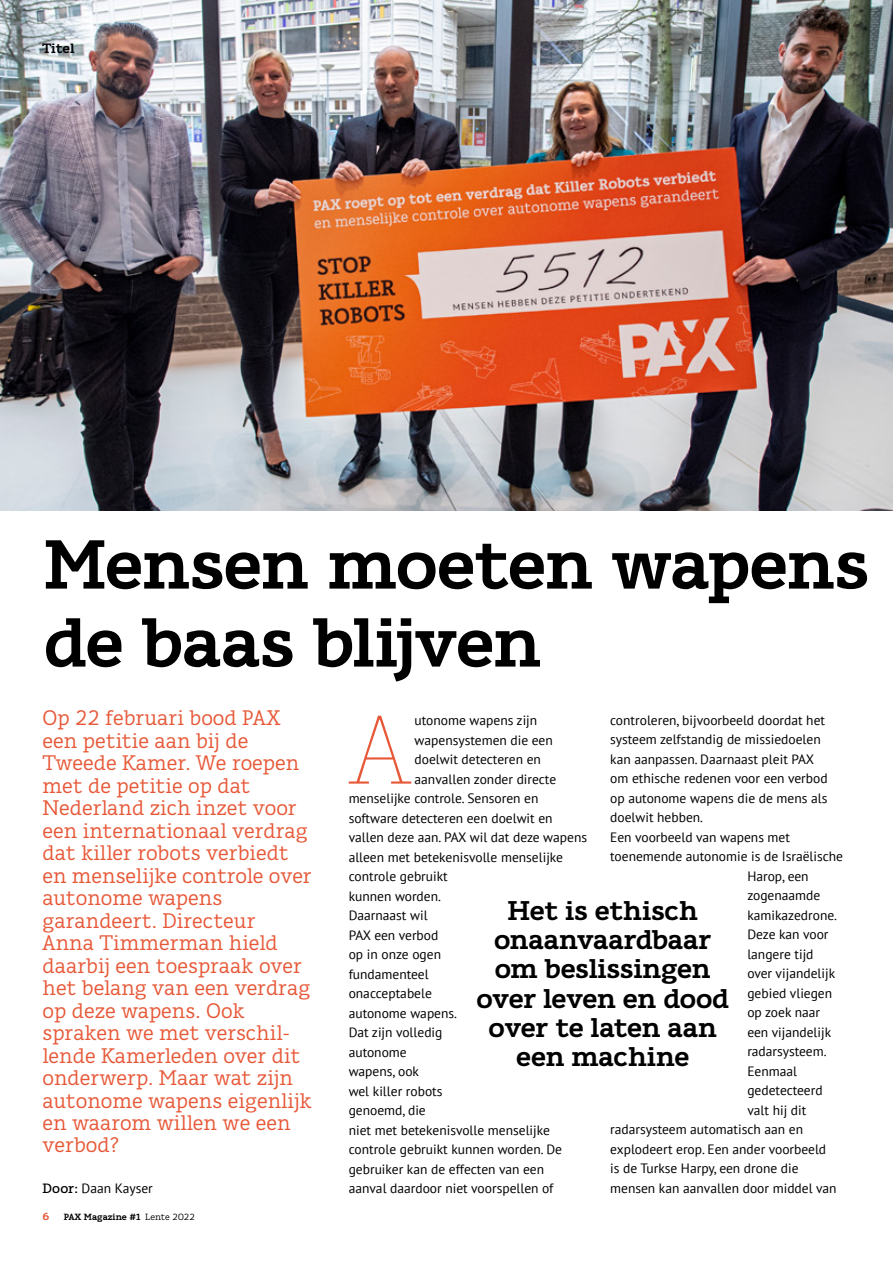
<style>
.page{position:relative;width:893px;height:1263px;background:#fff}
.page>*{position:absolute;margin:0;border:0;box-sizing:border-box;transform-origin:0 0}
.t1{font:200 97.05px "Karlo Serif";color:#e75838}
.t2{font:700 69px/78px "Karlo Serif";letter-spacing:-.015em;color:#000}
.t3{font:700 27px/29.2px "Karlo Serif";letter-spacing:-.01em;color:#000;text-align:center}
.t4{font:21px/22.5px "Karlo Serif";color:#e75838}
.t5{font:13.5px "PT Sans";color:#000}
.t6{font:700 13.5px "Karlo Serif";letter-spacing:-.005em;color:#000}
.t7{font:700 10.5px "Karlo Serif";color:#e75838}
.t8{font:700 9px "Karlo Serif";color:#000}
.s1{font-family:"Karlo Serif";font-weight:500}
.s2{font-weight:400}
</style>
<div class="page">
<img style="left:0;top:0;width:893px;height:511px">
<p class="t6" style="left:43px;top:40px;width:33px">Titel</p>
<h2 class="t2" style="left:44px;top:526px;width:827px">Mensen moeten wapens de baas blijven</h2>
<p class="t4" style="left:43px;top:707px;width:271px">Op 22 februari bood PAX een petitie aan bij de<br>Tweede Kamer. We roepen met de petitie op dat<br>Nederland zich inzet voor een internationaal verdrag dat killer robots verbiedt en menselijke controle over autonome wapens garandeert. Directeur<br>Anna Timmerman hield daarbij een toespraak over het belang van een verdrag op deze wapens. Ook spraken we met verschil&shy;lende Kamerleden over dit onderwerp. Maar wat zijn autonome wapens eigenlijk en waarom willen we een verbod?</p>
<p class="t5" style="left:43px;top:1180px;width:112px"><span class="s1">Door:</span> Daan Kayser</p>
<p class="t7" style="left:43px;top:1210px;width:8px">6</p>
<p class="t8" style="left:64px;top:1212px;width:133px">PAX Magazine #1 <span class="s2">Lente 2022</span></p>
<p class="t5" style="left:610px;top:711px;width:216px">controleren, bijvoorbeeld doordat het</p>
<p class="t5" style="left:610px;top:731px;width:212px">systeem zelfstandig de missiedoelen</p>
<p class="t5" style="left:610px;top:750px;width:205px">kan aanpassen. Daarnaast pleit PAX</p>
<p class="t5" style="left:610px;top:770px;width:219px">om ethische redenen voor een verbod</p>
<p class="t5" style="left:610px;top:789px;width:219px">op autonome wapens die de mens als</p>
<p class="t5" style="left:610px;top:809px;width:94px">doelwit hebben.</p>
<p class="t5" style="left:610px;top:828px;width:181px">Een voorbeeld van wapens met</p>
<p class="t5" style="left:610px;top:848px;width:234px">toenemende autonomie is de Israëlische</p>
<p class="t5" style="left:747px;top:867px;width:63px">Harop, een</p>
<p class="t5" style="left:747px;top:887px;width:75px">zogenaamde</p>
<p class="t5" style="left:747px;top:906px;width:91px">kamikazedrone.</p>
<p class="t5" style="left:747px;top:926px;width:83px">Deze kan voor</p>
<p class="t5" style="left:747px;top:945px;width:68px">langere tijd</p>
<p class="t5" style="left:747px;top:965px;width:89px">over vijandelijk</p>
<p class="t5" style="left:747px;top:984px;width:86px">gebied vliegen</p>
<p class="t5" style="left:747px;top:1004px;width:74px">op zoek naar</p>
<p class="t5" style="left:747px;top:1023px;width:85px">een vijandelijk</p>
<p class="t5" style="left:747px;top:1043px;width:81px">radarsysteem.</p>
<p class="t5" style="left:747px;top:1062px;width:51px">Eenmaal</p>
<p class="t5" style="left:747px;top:1082px;width:77px">gedetecteerd</p>
<p class="t5" style="left:747px;top:1101px;width:60px">valt hij dit</p>
<p class="t5" style="left:610px;top:1121px;width:194px">radarsysteem automatisch aan en</p>
<p class="t5" style="left:610px;top:1140px;width:218px">explodeert erop. Een ander voorbeeld</p>
<p class="t5" style="left:610px;top:1160px;width:190px">is de Turkse Harpy, een drone die</p>
<p class="t5" style="left:610px;top:1179px;width:228px">mensen kan aanvallen door middel van</p>
<h1 class="t1" style="left:348px;top:691px;width:66px">A</h1>
<p class="t5" style="left:415px;top:712px;width:124px">utonome wapens zijn</p>
<p class="t5" style="left:415px;top:731px;width:140px">wapensystemen die een</p>
<p class="t5" style="left:415px;top:751px;width:128px">doelwit detecteren en</p>
<p class="t5" style="left:415px;top:770px;width:143px">aanvallen zonder directe</p>
<p class="t5" style="left:349px;top:790px;width:191px">menselijke controle. Sensoren en</p>
<p class="t5" style="left:349px;top:809px;width:205px">software detecteren een doelwit en</p>
<p class="t5" style="left:349px;top:829px;width:240px">vallen deze aan. PAX wil dat deze wapens</p>
<p class="t5" style="left:349px;top:848px;width:216px">alleen met betekenisvolle menselijke</p>
<p class="t5" style="left:349px;top:868px;width:101px">controle gebruikt</p>
<p class="t5" style="left:349px;top:887px;width:94px">kunnen worden.</p>
<p class="t5" style="left:349px;top:907px;width:80px">Daarnaast wil</p>
<p class="t5" style="left:349px;top:926px;width:91px">PAX een verbod</p>
<p class="t5" style="left:349px;top:946px;width:94px">op in onze ogen</p>
<p class="t5" style="left:349px;top:965px;width:82px">fundamenteel</p>
<p class="t5" style="left:349px;top:985px;width:85px">onacceptabele</p>
<p class="t5" style="left:349px;top:1004px;width:110px">autonome wapens.</p>
<p class="t5" style="left:349px;top:1024px;width:95px">Dat zijn volledig</p>
<p class="t5" style="left:349px;top:1043px;width:60px">autonome</p>
<p class="t5" style="left:349px;top:1063px;width:72px">wapens, ook</p>
<p class="t5" style="left:349px;top:1082px;width:95px">wel killer robots</p>
<p class="t5" style="left:349px;top:1101px;width:79px">genoemd, die</p>
<p class="t5" style="left:349px;top:1121px;width:203px">niet met betekenisvolle menselijke</p>
<p class="t5" style="left:349px;top:1140px;width:215px">controle gebruikt kunnen worden. De</p>
<p class="t5" style="left:349px;top:1160px;width:197px">gebruiker kan de effecten van een</p>
<p class="t5" style="left:349px;top:1179px;width:206px">aanval daardoor niet voorspellen of</p>
<h3 class="t3" style="left:476px;top:896px;width:254px">Het is ethisch onaanvaardbaar om beslissingen over leven en dood over te laten aan een machine</h3>
</div>
